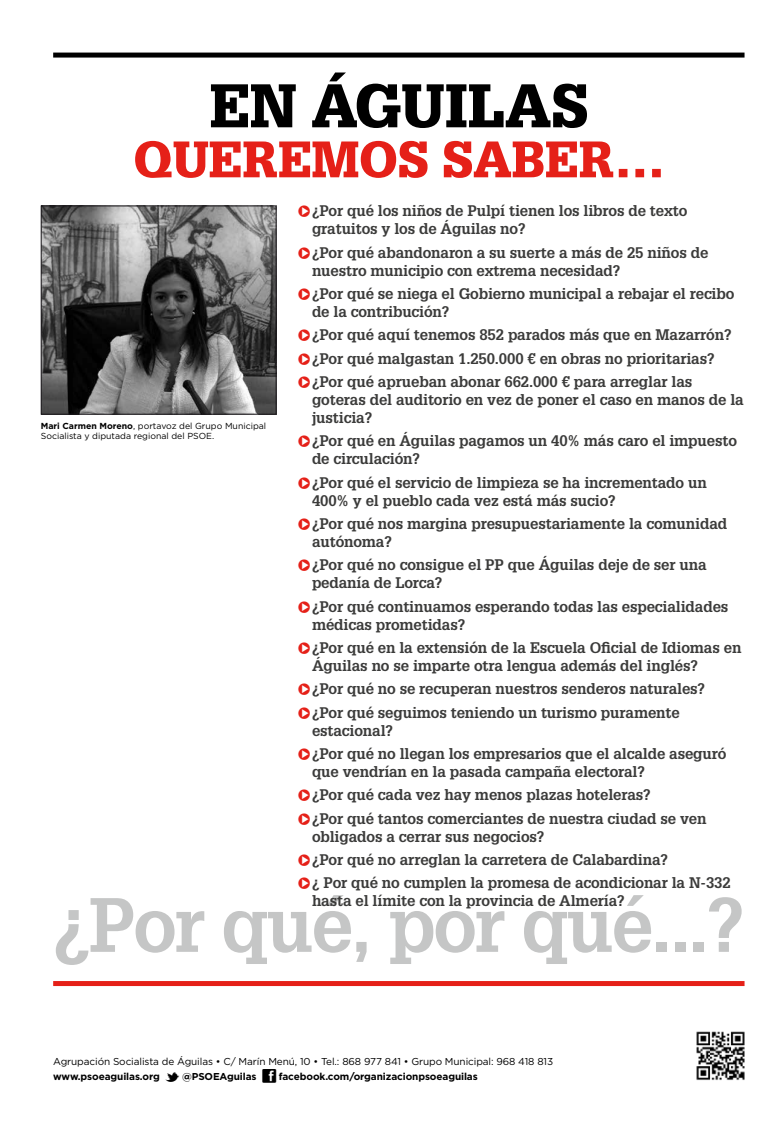
<style>
.page{position:relative;width:780px;height:1134px;background:#fff}
.page>*{position:absolute;margin:0;border:0;box-sizing:border-box;transform-origin:0 0}
.t1{font:700 75px "Glypha LT Std";letter-spacing:-.03em;color:#c5c6c6}
.t2{font:900 60px "Glypha LT Std";color:#000}
.t3{font:900 50px "Glypha LT Std";color:#e52018}
.t4{font:700 15px/18px "Glypha LT Std";letter-spacing:-.01em;color:#3b3b3a}
.t5{font:10px/15px "Gotham";letter-spacing:-.01em;color:#000}
.t6{font:700 10px "Gotham";letter-spacing:-.01em;color:#000}
.t7{font:8.75px/10.5px "Gotham";color:#000}
.s1{font-weight:700}
</style>
<div class="page">
<img style="left:696px;top:1031px;width:49px;height:50px">
<div style="left:53px;top:53px;width:691px;height:5px;background:#000"></div>
<div style="left:53px;top:981px;width:691px;height:5px;background:#e52018"></div>
<img style="left:43px;top:208px;width:231px;height:205px">
<div style="left:41px;top:206px;width:235px;height:209px;border:1px solid #1a171b"></div>
<h2 class="t2" style="left:210px;top:70px;width:184px">EN ÁGUILAS</h2>
<h3 class="t3" style="left:133px;top:129px;width:77px">QUEREMOS</h3>
<h3 class="t3" style="left:442px;top:129px;width:35px">SABER</h3>
<h3 class="t3" style="left:614px;top:129px;width:52px">…</h3>
<p class="t4" style="left:312px;top:202px;width:377px">¿Por qué los niños de Pulpí tienen los libros de texto gratuitos y los de Águilas no?</p>
<p class="t4" style="left:312px;top:243px;width:398px">¿Por qué abandonaron a su suerte a más de 25 niños de nuestro municipio con extrema necesidad?</p>
<p class="t4" style="left:312px;top:284px;width:424px">¿Por qué se niega el Gobierno municipal a rebajar el recibo de la contribución?</p>
<p class="t4" style="left:312px;top:323px;width:421px;line-height:23.2px">¿Por qué aquí tenemos 852 parados más que en Mazarrón? ¿Por qué malgastan 1.250.000 € en obras no prioritarias? ¿Por qué aprueban abonar 662.000 € para arreglar las</p>
<p class="t4" style="left:312px;top:390px;width:433px">goteras del auditorio en vez de poner el caso en manos de la justicia?</p>
<p class="t4" style="left:312px;top:432px;width:426px">¿Por qué en Águilas pagamos un 40% más caro el impuesto de circulación?</p>
<p class="t4" style="left:312px;top:473px;width:396px">¿Por qué el servicio de limpieza se ha incrementado un<br>400% y el pueblo cada vez está más sucio?</p>
<p class="t4" style="left:312px;top:514px;width:417px">¿Por qué nos margina presupuestariamente la comunidad autónoma?</p>
<p class="t4" style="left:312px;top:556px;width:396px">¿Por qué no consigue el PP que Águilas deje de ser una pedanía de Lorca?</p>
<p class="t4" style="left:312px;top:597px;width:418px">¿Por qué continuamos esperando todas las especialidades médicas prometidas?</p>
<p class="t4" style="left:312px;top:638px;width:431px">¿Por qué en la extensión de la Escuela Oficial de Idiomas en<br>Águilas no se imparte otra lengua además del inglés?</p>
<p class="t4" style="left:312px;top:677px;width:394px;line-height:23.2px">¿Por qué no se recuperan nuestros senderos naturales? ¿Por qué seguimos teniendo un turismo puramente</p>
<p class="t4" style="left:312px;top:718px;width:416px;line-height:23.2px">estacional?<br>¿Por qué no llegan los empresarios que el alcalde aseguró</p>
<p class="t4" style="left:312px;top:759px;width:396px;line-height:23.2px">que vendrían en la pasada campaña electoral?<br>¿Por qué cada vez hay menos plazas hoteleras?<br>¿Por qué tantos comerciantes de nuestra ciudad se ven</p>
<p class="t4" style="left:312px;top:824px;width:420px;line-height:23.2px">obligados a cerrar sus negocios?<br>¿Por qué no arreglan la carretera de Calabardina?<br>¿ Por qué no cumplen la promesa de acondicionar la N-332</p>
<p class="t4" style="left:312px;top:891px;width:314px">hasta el límite con la provincia de Almería?</p>
<p class="t7" style="left:41px;top:420px;width:227px"><span class="s1">Mari Carmen Moreno</span>, portavoz del Grupo Municipal<br>Socialista y diputada regional del PSOE.</p>
<h1 class="t1" style="left:53px;top:879px;width:692px">¿Por qué, por qué...?</h1>
<p class="t5" style="left:53px;top:1054px;width:501px">Agrupación Socialista de Águilas • C/ Marín Menú, 10 • Tel.: 868 977 841 • Grupo Municipal: 968 418 813 <span class="s1">www.psoeaguilas.org</span> ▼ <span class="s1">@PSO EAguilas</span></p>
<p class="t6" style="left:279px;top:1070px;width:200px">facebook.com/organizacionpsoeaguilas</p>
</div>
